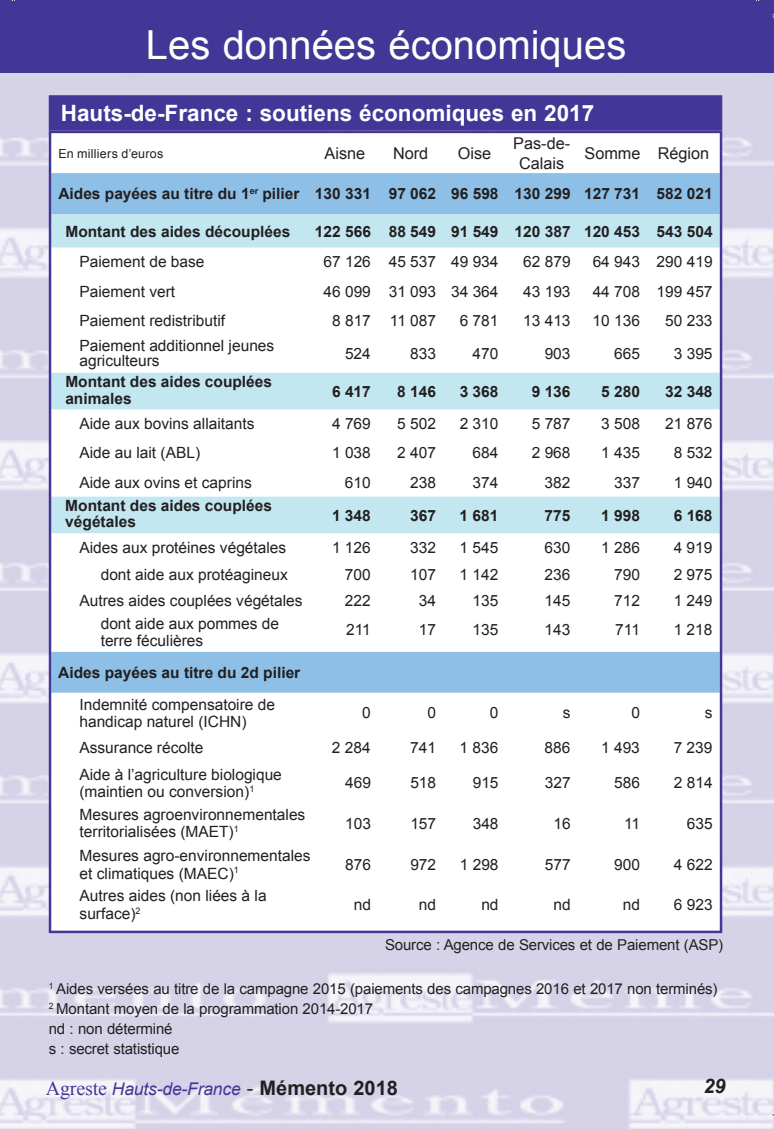
<style>
.page{position:relative;width:774px;height:1129px;background:#fff}
.page>*{position:absolute;margin:0;border:0;box-sizing:border-box;transform-origin:0 0}
.t1{font:40px "Arial";color:#fff}
.t2{font:700 22.5px "Arial";color:#fff}
.t3{font:italic 700 20px "Arial";color:#231f20}
.t4{font:italic 17.5px "Arial";letter-spacing:-.01em;color:#423796}
.t5{font:16.25px/19.5px "Arial";color:#231f20;text-align:center}
.t6{font:15.5px/17.5px "Arial";color:#231f20}
.t7{font:700 15.5px/16px "Arial";color:#231f20}
.t8{font:15px/20px "Arial";letter-spacing:-.01em;color:#231f20}
.t9{font:12.5px "Arial";letter-spacing:.02em;color:#231f20}
.s1{font-family:"Times New Roman";font-style:normal;font-size:20px}
.s2{font-style:normal;font-size:20px;color:#231f20}
.s3{font-weight:700;font-style:normal;font-size:20px;color:#231f20}
</style>
<div class="page">
<img style="left:0;top:73px;width:774px;height:1055px">
<div style="left:0;top:0;width:774px;height:73px;background:#423796"></div>
<div style="left:50px;top:96px;width:671px;height:33px;background:#423796"></div>
<div style="left:49px;top:95px;width:673px;height:36px;border:2px solid #423796"></div>
<div style="left:50px;top:132px;width:671px;height:799px;background:#fff"></div>
<svg style="left:52px;top:173px;width:667px;height:519px"></svg>
<svg style="left:52px;top:214px;width:667px;height:319px"></svg>
<h1 class="t1" style="left:146px;top:19px;width:482px">Les données économiques</h1>
<h2 class="t2" style="left:61px;top:98px;width:535px">Hauts-de-France : soutiens économiques en 2017</h2>
<p class="t9" style="left:58px;top:145px;width:107px">En milliers d’euros</p>
<p class="t5" style="left:325px;top:144px;width:42px">Aisne</p>
<p class="t5" style="left:393px;top:144px;width:37px">Nord</p>
<p class="t5" style="left:458px;top:144px;width:35px">Oise</p>
<p class="t5" style="left:513px;top:134px;width:58px">Pas-de-<br>Calais</p>
<p class="t5" style="left:584px;top:144px;width:126px">Somme Région</p>
<p class="t7" style="left:58px;top:186px;width:656px">Aides payées au titre du 1<sup>er</sup> pilier 130 331 97 062 96 598 130 299 127 731 582 021</p>
<p class="t7" style="left:65px;top:224px;width:226px">Montant des aides découplées</p>
<p class="t7" style="left:315px;top:224px;width:399px">122 566 88 549 91 549 120 387 120 453 543 504</p>
<p class="t6" style="left:80px;top:253px;width:126px">Paiement de base</p>
<p class="t6" style="left:323px;top:253px;width:176px">67 126 45 537 49 934</p>
<p class="t6" style="left:523px;top:253px;width:49px">62 879</p>
<p class="t6" style="left:592px;top:253px;width:121px">64 943 290 419</p>
<p class="t6" style="left:80px;top:282px;width:97px">Paiement vert</p>
<p class="t6" style="left:323px;top:282px;width:176px">46 099 31 093 34 364</p>
<p class="t6" style="left:523px;top:282px;width:49px">43 193</p>
<p class="t6" style="left:592px;top:282px;width:121px">44 708 199 457</p>
<p class="t6" style="left:80px;top:312px;width:147px">Paiement redistributif</p>
<p class="t6" style="left:332px;top:312px;width:105px">8 817 11 087</p>
<p class="t6" style="left:460px;top:312px;width:40px">6 781</p>
<p class="t6" style="left:523px;top:312px;width:49px">13 413</p>
<p class="t6" style="left:592px;top:312px;width:49px">10 136</p>
<p class="t6" style="left:665px;top:312px;width:49px">50 233</p>
<p class="t6" style="left:80px;top:338px;width:196px;line-height:15px">Paiement additionnel jeunes agriculteurs</p>
<p class="t6" style="left:345px;top:345px;width:27px">524</p>
<p class="t6" style="left:410px;top:345px;width:27px">833</p>
<p class="t6" style="left:472px;top:345px;width:27px">470</p>
<p class="t6" style="left:544px;top:345px;width:27px">903</p>
<p class="t6" style="left:614px;top:345px;width:27px">665</p>
<p class="t6" style="left:674px;top:345px;width:40px">3 395</p>
<p class="t7" style="left:65px;top:374px;width:208px">Montant des aides couplées animales</p>
<p class="t7" style="left:332px;top:384px;width:40px">6 417</p>
<p class="t7" style="left:397px;top:384px;width:40px">8 146</p>
<p class="t7" style="left:460px;top:384px;width:40px">3 368</p>
<p class="t7" style="left:532px;top:384px;width:40px">9 136</p>
<p class="t7" style="left:601px;top:384px;width:40px">5 280</p>
<p class="t7" style="left:665px;top:384px;width:49px">32 348</p>
<p class="t6" style="left:79px;top:415px;width:176px">Aide aux bovins allaitants</p>
<p class="t6" style="left:332px;top:415px;width:40px">4 769</p>
<p class="t6" style="left:397px;top:415px;width:40px">5 502</p>
<p class="t6" style="left:459px;top:415px;width:40px">2 310</p>
<p class="t6" style="left:532px;top:415px;width:40px">5 787</p>
<p class="t6" style="left:601px;top:415px;width:40px">3 508</p>
<p class="t6" style="left:665px;top:415px;width:49px">21 876</p>
<p class="t6" style="left:79px;top:444px;width:122px">Aide au lait (ABL)</p>
<p class="t6" style="left:332px;top:444px;width:40px">1 038</p>
<p class="t6" style="left:397px;top:444px;width:40px">2 407</p>
<p class="t6" style="left:472px;top:444px;width:27px">684</p>
<p class="t6" style="left:532px;top:444px;width:40px">2 968</p>
<p class="t6" style="left:601px;top:444px;width:40px">1 435</p>
<p class="t6" style="left:673px;top:444px;width:40px">8 532</p>
<p class="t6" style="left:79px;top:473px;width:174px">Aide aux ovins et caprins</p>
<p class="t6" style="left:345px;top:473px;width:27px">610</p>
<p class="t6" style="left:410px;top:473px;width:27px">238</p>
<p class="t6" style="left:472px;top:473px;width:27px">374</p>
<p class="t6" style="left:544px;top:473px;width:27px">382</p>
<p class="t6" style="left:614px;top:473px;width:27px">337</p>
<p class="t6" style="left:673px;top:473px;width:40px">1 940</p>
<p class="t7" style="left:65px;top:498px;width:208px">Montant des aides couplées végétales</p>
<p class="t7" style="left:332px;top:507px;width:40px">1 348</p>
<p class="t7" style="left:410px;top:507px;width:27px">367</p>
<p class="t7" style="left:459px;top:507px;width:40px">1 681</p>
<p class="t7" style="left:544px;top:507px;width:27px">775</p>
<p class="t7" style="left:601px;top:507px;width:40px">1 998</p>
<p class="t7" style="left:673px;top:507px;width:40px">6 168</p>
<p class="t6" style="left:79px;top:539px;width:208px">Aides aux protéines végétales</p>
<p class="t6" style="left:332px;top:539px;width:40px">1 126</p>
<p class="t6" style="left:410px;top:539px;width:27px">332</p>
<p class="t6" style="left:459px;top:539px;width:40px">1 545</p>
<p class="t6" style="left:544px;top:539px;width:27px">630</p>
<p class="t6" style="left:601px;top:539px;width:40px">1 286</p>
<p class="t6" style="left:673px;top:539px;width:40px">4 919</p>
<p class="t6" style="left:101px;top:565px;width:188px">dont aide aux protéagineux</p>
<p class="t6" style="left:345px;top:565px;width:27px">700</p>
<p class="t6" style="left:410px;top:565px;width:27px">107</p>
<p class="t6" style="left:459px;top:565px;width:40px">1 142</p>
<p class="t6" style="left:544px;top:565px;width:27px">236</p>
<p class="t6" style="left:614px;top:565px;width:27px">790</p>
<p class="t6" style="left:673px;top:565px;width:40px">2 975</p>
<p class="t6" style="left:79px;top:592px;width:225px">Autres aides couplées végétales</p>
<p class="t6" style="left:345px;top:592px;width:27px">222</p>
<p class="t6" style="left:419px;top:592px;width:19px">34</p>
<p class="t6" style="left:472px;top:592px;width:27px">135</p>
<p class="t6" style="left:544px;top:592px;width:27px">145</p>
<p class="t6" style="left:614px;top:592px;width:27px">712</p>
<p class="t6" style="left:673px;top:592px;width:40px">1 249</p>
<p class="t6" style="left:101px;top:614px;width:180px">dont aide aux pommes de terre féculières</p>
<p class="t6" style="left:346px;top:620px;width:26px">211</p>
<p class="t6" style="left:419px;top:620px;width:19px">17</p>
<p class="t6" style="left:472px;top:620px;width:27px">135</p>
<p class="t6" style="left:544px;top:620px;width:27px">143</p>
<p class="t6" style="left:615px;top:620px;width:26px">711</p>
<p class="t6" style="left:673px;top:620px;width:40px">1 218</p>
<p class="t7" style="left:58px;top:665px;width:244px">Aides payées au titre du 2d pilier</p>
<p class="t6" style="left:79px;top:695px;width:197px">Indemnité compensatoire de handicap naturel (ICHN)</p>
<p class="t6" style="left:362px;top:704px;width:10px">0</p>
<p class="t6" style="left:427px;top:704px;width:10px">0</p>
<p class="t6" style="left:490px;top:704px;width:10px">0</p>
<p class="t6" style="left:563px;top:704px;width:9px">s</p>
<p class="t6" style="left:631px;top:704px;width:10px">0</p>
<p class="t6" style="left:704px;top:704px;width:9px">s</p>
<p class="t6" style="left:79px;top:739px;width:126px">Assurance récolte</p>
<p class="t6" style="left:332px;top:739px;width:40px">2 284</p>
<p class="t6" style="left:410px;top:739px;width:27px">741</p>
<p class="t6" style="left:459px;top:739px;width:40px">1 836</p>
<p class="t6" style="left:544px;top:739px;width:27px">886</p>
<p class="t6" style="left:601px;top:739px;width:40px">1 493</p>
<p class="t6" style="left:673px;top:739px;width:40px">7 239</p>
<p class="t6" style="left:79px;top:765px;width:204px">Aide à l’agriculture biologique (maintien ou conversion)<sup>1</sup></p>
<p class="t6" style="left:345px;top:774px;width:27px">469</p>
<p class="t6" style="left:410px;top:774px;width:27px">518</p>
<p class="t6" style="left:473px;top:774px;width:27px">915</p>
<p class="t6" style="left:545px;top:774px;width:27px">327</p>
<p class="t6" style="left:614px;top:774px;width:27px">586</p>
<p class="t6" style="left:674px;top:774px;width:40px">2 814</p>
<p class="t6" style="left:80px;top:806px;width:227px">Mesures agroenvironnementales territorialisées (MAET)<sup>1</sup></p>
<p class="t6" style="left:345px;top:814px;width:27px">103</p>
<p class="t6" style="left:410px;top:814px;width:27px">157</p>
<p class="t6" style="left:473px;top:814px;width:27px">348</p>
<p class="t6" style="left:553px;top:814px;width:19px">16</p>
<p class="t6" style="left:624px;top:814px;width:18px">11</p>
<p class="t6" style="left:687px;top:814px;width:27px">635</p>
<p class="t6" style="left:80px;top:847px;width:232px">Mesures agro-environnementales et climatiques (MAEC)<sup>1</sup></p>
<p class="t6" style="left:345px;top:855px;width:27px">876</p>
<p class="t6" style="left:410px;top:855px;width:27px">972</p>
<p class="t6" style="left:460px;top:855px;width:40px">1 298</p>
<p class="t6" style="left:545px;top:855px;width:27px">577</p>
<p class="t6" style="left:614px;top:855px;width:27px">900</p>
<p class="t6" style="left:674px;top:855px;width:40px">4 622</p>
<p class="t6" style="left:80px;top:887px;width:188px">Autres aides (non liées à la surface)<sup>2</sup></p>
<p class="t6" style="left:354px;top:896px;width:19px">nd</p>
<p class="t6" style="left:419px;top:896px;width:19px">nd</p>
<p class="t6" style="left:481px;top:896px;width:19px">nd</p>
<p class="t6" style="left:553px;top:896px;width:19px">nd</p>
<p class="t6" style="left:623px;top:896px;width:19px">nd</p>
<p class="t6" style="left:674px;top:896px;width:40px">6 923</p>
<p class="t8" style="left:385px;top:934px;width:340px">Source : Agence de Services et de Paiement (ASP)</p>
<p class="t8" style="left:49px;top:979px;width:670px"><sup>1</sup> Aides versées au titre de la campagne 2015 (paiements des campagnes 2016 et 2017 non terminés)<br><sup>2</sup> Montant moyen de la programmation 2014-2017<br>nd : non déterminé<br>s : secret statistique</p>
<p class="t4" style="left:46px;top:1077px;width:353px"><span class="s1">Agreste</span> Hauts-de-France <span class="s2">-</span> <span class="s3">Mémento 2018</span></p>
<p class="t3" style="left:703px;top:1073px;width:24px">29</p>
</div>
